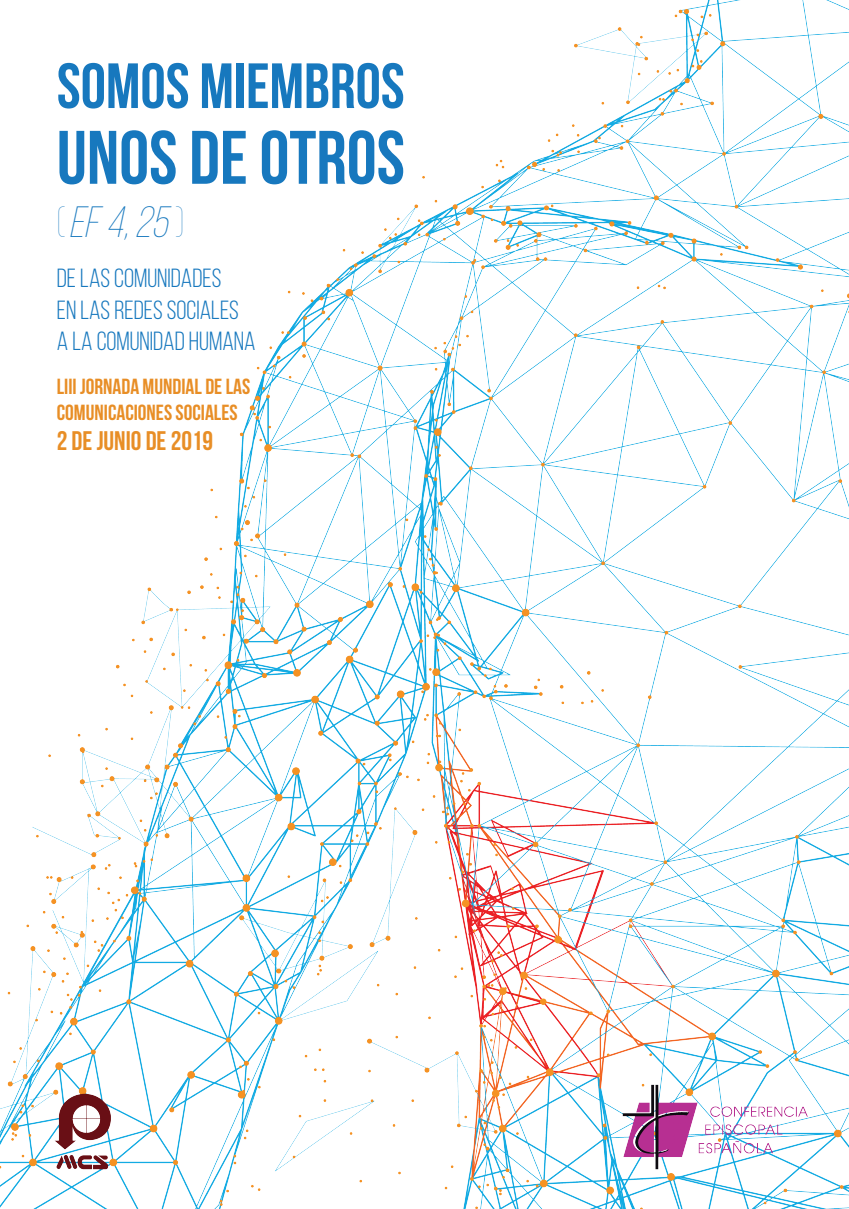
<style>
.page{position:relative;width:849px;height:1209px;background:#fff}
.page>*{position:absolute;margin:0;border:0;box-sizing:border-box;transform-origin:0 0}
.t1{font:700 75.56px "Bebas Neue";color:#1778be}
.t2{font:700 63.75px "Bebas Neue";color:#1778be}
.t3{font:italic 300 43.75px "Bebas Neue";color:#1778be}
.t4{font:700 26.88px "Bebas Neue";color:#e88e26}
.t5{font:26.25px "Bebas Neue";color:#1778be}
.t6{font:700 21.88px/26.2px "Bebas Neue";color:#e88e26}
.s1{font-weight:100;font-style:normal}
</style>
<div class="page">
<img style="left:0;top:0;width:849px;height:1209px">
<p class="t2" style="left:57px;top:51px;width:349px">SOMOS MIEMBROS</p>
<p class="t1" style="left:57px;top:116px;width:349px">UNOS DE OTROS</p>
<p class="t3" style="left:57px;top:199px;width:129px"><span class="s1">(</span> Ef4,25<span class="s1">)</span></p>
<p class="t5" style="left:57px;top:264px;width:166px">DE LAS COMUNIDADES</p>
<p class="t5" style="left:57px;top:296px;width:184px">EN LAS REDES SOCIALES</p>
<p class="t5" style="left:57px;top:327px;width:200px">A LA COMUNIDAD HUMANA</p>
<p class="t6" style="left:57px;top:373px;width:195px">LIII JORNADA MUNDIAL DE LAS<br>COMUNICACIONES SOCIALES</p>
<p class="t4" style="left:57px;top:426px;width:158px">2 DE JUNIO DE 2019</p>
</div>
